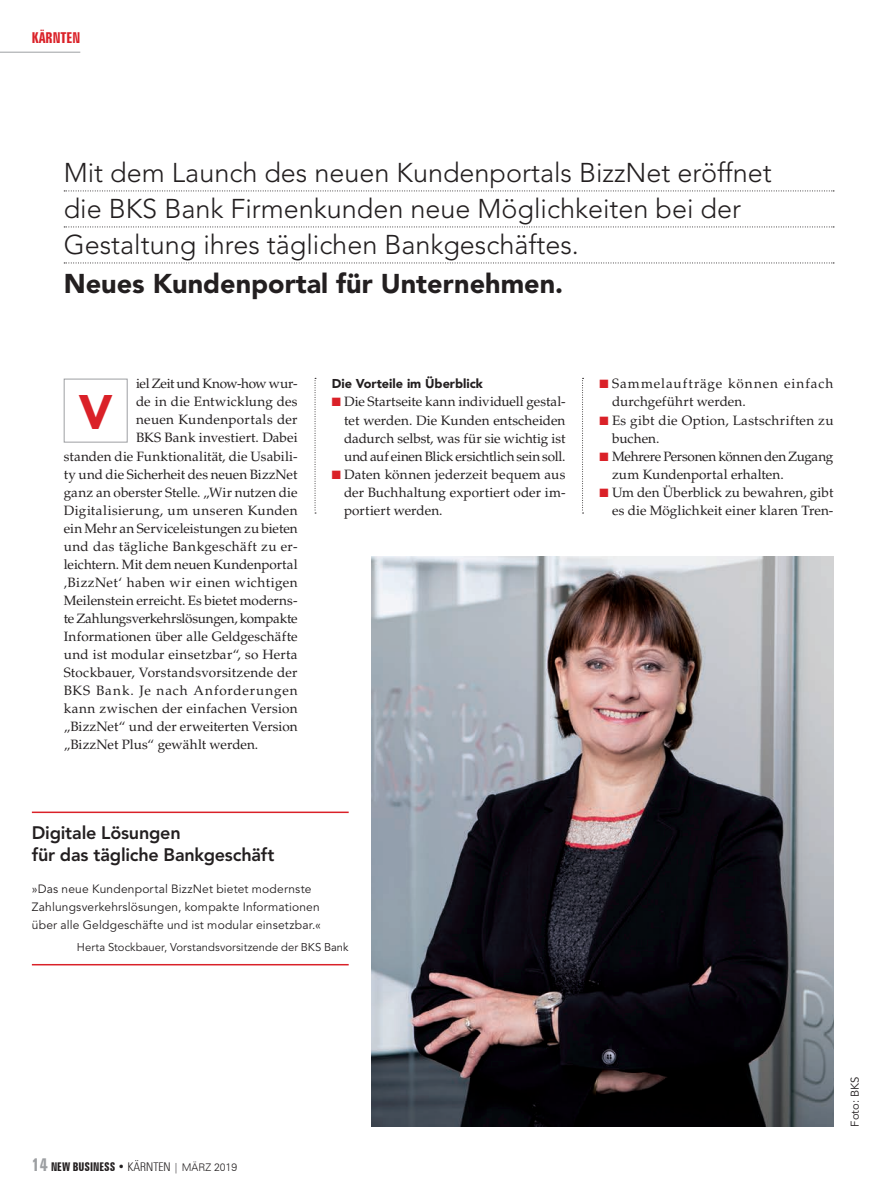
<style>
.page{position:relative;width:893px;height:1191px;background:#fff}
.page>*{position:absolute;margin:0;border:0;box-sizing:border-box;transform-origin:0 0}
.t1{font:900 48px "Avenir LT Std";color:#da2128}
.t2{font:300 27px/36px "Avenir LT Std";color:#231f20}
.t3{font:900 27px "Avenir LT Std";color:#231f20}
.t4{font:800 18px/22.5px "Avenir LT Std";letter-spacing:-.01em;color:#231f20}
.t5{font:700 extra-condensed 15px "Zurich BT";color:#da2128}
.t6{font:13.5px/18px "Palatino LT Std";letter-spacing:.01em;color:#231f20;text-align:justify}
.t7{font:13.5px "Palatino LT Std";letter-spacing:.035em;color:#231f20}
.t8{font:13.5px/18px "Palatino LT Std";letter-spacing:.06em;color:#231f20}
.t9{font:13.5px/18px "Palatino LT Std";letter-spacing:-.015em;color:#231f20}
.t10{font:13.5px "Palatino LT Std";letter-spacing:-.02em;color:#231f20}
.t11{font:13.5px "Palatino LT Std";letter-spacing:-.025em;color:#231f20}
.t12{font:900 12.75px "Avenir LT Std";color:#231f20}
.t13{font:12px/18px "Avenir LT Std";letter-spacing:.015em;color:#231f20}
.t14{font:700 extra-condensed 12px "Zurich BT";color:#231f20}
.t15{font:11.25px "Avenir LT Std";letter-spacing:.005em;color:#231f20}
.s1{color:#da2128}
.s2{font-size:18px;color:#9d9fa2}
.s3{font-weight:300;font-stretch:condensed}
.s4{font-weight:300;font-stretch:normal;font-size:10.5px}
</style>
<div class="page">
<hr style="left:0;top:52px;width:80px;height:1px;background:#9d9fa2">
<div style="left:64px;top:379px;width:64px;height:63px;border:1px solid #9d9fa2"></div>
<img style="left:371px;top:557px;width:462px;height:569px">
<svg style="left:582px;top:378px;width:2px;height:135px"></svg>
<svg style="left:315px;top:378px;width:1px;height:135px"></svg>
<svg style="left:64px;top:190px;width:770px;height:1px"></svg>
<svg style="left:64px;top:226px;width:770px;height:1px"></svg>
<svg style="left:64px;top:262px;width:770px;height:1px"></svg>
<hr style="left:32px;top:811px;width:317px;height:2px;background:#da2128">
<hr style="left:32px;top:964px;width:317px;height:1px;background:#da2128">
<p class="t5" style="left:32px;top:29px;width:50px">KÄRNTEN</p>
<h2 class="t2" style="left:64px;top:155px;width:709px">Mit dem Launch des neuen Kundenportals BizzNet eröffnet die BKS Bank Firmenkunden neue Möglichkeiten bei der<br>Gestaltung ihres täglichen Bankgeschäftes.</h2>
<h2 class="t3" style="left:64px;top:267px;width:501px">Neues Kundenportal für Unternehmen.</h2>
<p class="t11" style="left:136px;top:376px;width:163px">iel Zeit und Know-how wur-</p>
<p class="t6" style="left:136px;top:393px;width:163px">de in die Entwicklung des</p>
<p class="t6" style="left:136px;top:411px;width:163px">neuen Kundenportals der</p>
<p class="t6" style="left:136px;top:429px;width:163px">BKS Bank investiert. Dabei</p>
<p class="t6" style="left:64px;top:447px;width:235px">standen die Funktionalität, die Usabili-</p>
<p class="t6" style="left:64px;top:465px;width:235px">ty und die Sicherheit des neuen BizzNet</p>
<p class="t6" style="left:64px;top:483px;width:235px">ganz an oberster Stelle. „Wir nutzen die</p>
<p class="t7" style="left:64px;top:502px;width:235px">Digitalisierung, um unseren Kunden</p>
<p class="t6" style="left:64px;top:519px;width:235px">ein Mehr an Serviceleistungen zu bieten</p>
<p class="t7" style="left:64px;top:538px;width:235px">und das tägliche Bankgeschäft zu er-</p>
<p class="t6" style="left:64px;top:555px;width:235px">leichtern. Mit dem neuen Kundenportal</p>
<p class="t7" style="left:64px;top:574px;width:235px">‚BizzNet‘ haben wir einen wichtigen</p>
<p class="t6" style="left:64px;top:591px;width:235px">Meilenstein erreicht. Es bietet moderns-</p>
<p class="t10" style="left:64px;top:610px;width:235px">te Zahlungsverkehrslösungen, kom pakte</p>
<p class="t6" style="left:64px;top:627px;width:235px">Informationen über alle Geldgeschäfte</p>
<p class="t6" style="left:64px;top:645px;width:235px">und ist modular einsetzbar“, so Herta</p>
<p class="t6" style="left:64px;top:663px;width:235px">Stockbauer, Vorstandsvorsitzende der</p>
<p class="t8" style="left:64px;top:681px;width:235px">BKS Bank. Je nach Anforderungen</p>
<p class="t6" style="left:64px;top:699px;width:235px">kann zwischen der einfachen Version</p>
<p class="t6" style="left:64px;top:717px;width:235px">„BizzNet“ und der erweiterten Version</p>
<p class="t6" style="left:64px;top:735px;width:196px">„BizzNet Plus“ gewählt werden.</p>
<h1 class="t1" style="left:79px;top:383px;width:35px">V</h1>
<p class="t12" style="left:332px;top:376px;width:153px">Die Vorteile im Überblick</p>
<p class="t6" style="left:344px;top:393px;width:223px;text-indent:-12px"><span class="s1">■</span> Die Startseite kann individuell gestal&shy;tet werden. Die Kunden entscheiden dadurch selbst, was für sie wichtig ist und auf einen Blick ersichtlich sein soll.</p>
<p class="t6" style="left:344px;top:465px;width:223px;text-indent:-12px"><span class="s1">■</span> Daten können jederzeit bequem aus der Buchhaltung exportiert oder im&shy;portiert werden.</p>
<h3 class="t4" style="left:32px;top:821px;width:244px">Digitale Lösungen<br>für das tägliche Bankgeschäft</h3>
<p class="t13" style="left:32px;top:880px;width:290px">»Das neue Kundenportal BizzNet bietet modernste<br>Zahlungsverkehrslösungen, kompakte Informationen über alle Geldgeschäfte und ist modular einsetzbar.«</p>
<p class="t15" style="left:77px;top:940px;width:273px">Herta Stockbauer, Vorstandsvorsitzende der BKS Bank</p>
<p class="t8" style="left:612px;top:375px;width:223px;text-indent:-12px"><span class="s1">■</span> Sammelaufträge können einfach durchgeführt werden.</p>
<p class="t6" style="left:612px;top:411px;width:223px;text-indent:-12px"><span class="s1">■</span> Es gibt die Option, Lastschriften zu buchen.</p>
<p class="t9" style="left:612px;top:447px;width:223px;text-indent:-12px"><span class="s1">■</span> Mehrere Personen können den Zugang zum Kundenportal erhalten.</p>
<p class="t6" style="left:600px;top:483px;width:235px;text-align:right"><span class="s1">■</span> Um den Überblick zu bewahren, gibt es die Möglichkeit einer klaren Tren-</p>
<p class="t14" style="left:32px;top:1159px;width:207px"><span class="s2">14</span> NEW BUSINESS • <span class="s3">KÄRNTEN</span> <span class="s4">| MÄRZ 2019</span></p>
<p class="t15" style="left:849px;top:1126px;width:52px;rotate:-90deg">Foto: BKS</p>
</div>
